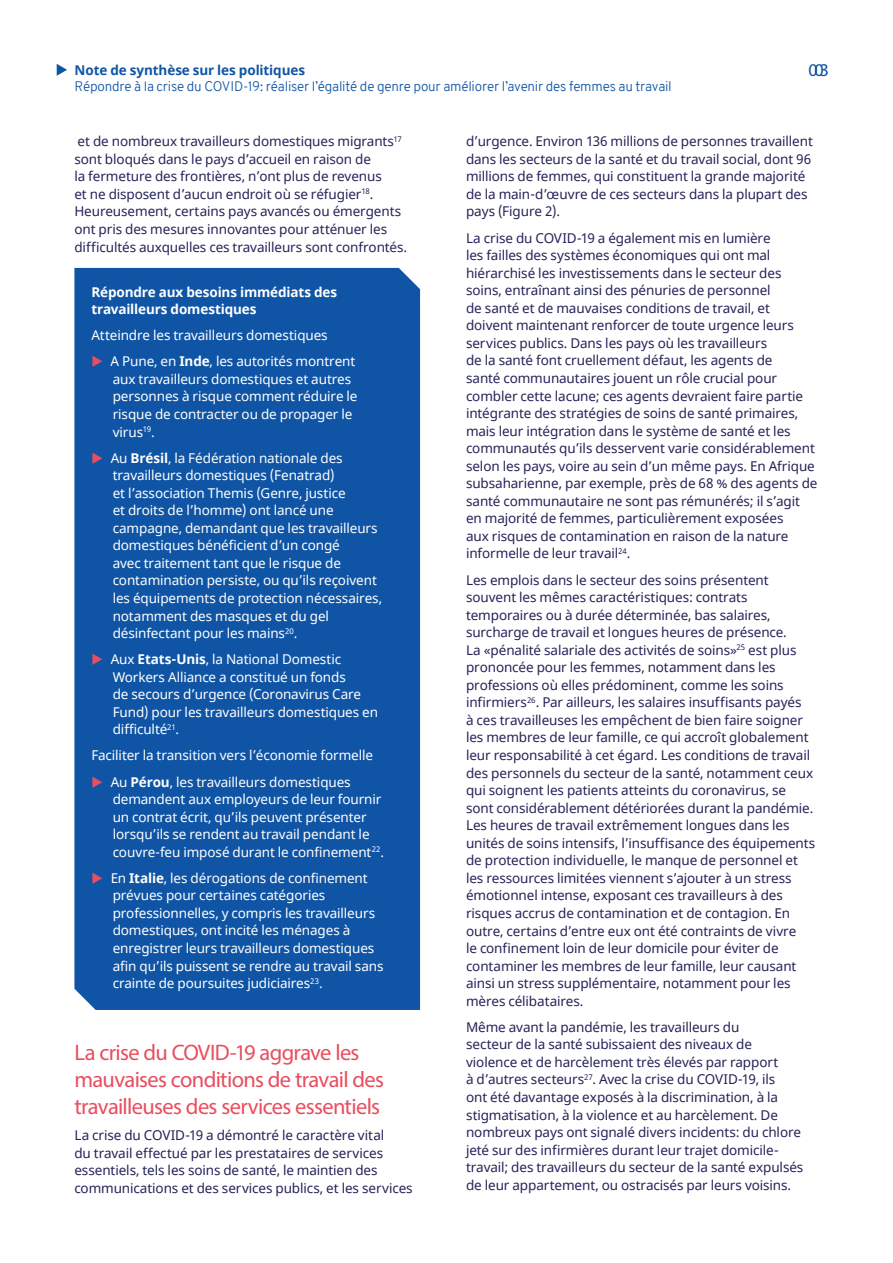
<style>
.page{position:relative;width:893px;height:1263px;background:#fff}
.page>*{position:absolute;margin:0;border:0;box-sizing:border-box;transform-origin:0 0}
.t1{font:22.5px/27px "Myriad Pro";letter-spacing:-.03em;color:#e94e5f}
.t2{font:18px "Myriad Pro";color:#1055a5}
.t3{font:13.5px/17.5px "Noto Sans";letter-spacing:-.01em;color:#242359}
.t4{font:13.5px/17.5px "Noto Sans";letter-spacing:-.005em;color:#fff}
.t5{font:300 13.5px "Overpass";letter-spacing:-.015em;color:#1055a5}
.t6{font:700 13.5px/17.5px "Noto Sans";letter-spacing:-.01em;color:#fff}
.t7{font:700 13.5px "Noto Sans";letter-spacing:-.01em;color:#1055a5}
.s1{font-weight:700}
</style>
<div class="page">
<svg style="left:57px;top:64px;width:10px;height:12px"></svg>
<div style="left:74px;top:268px;width:346px;height:742px;background:#1055a5"></div>
<svg style="left:93px;top:356px;width:9px;height:11px"></svg>
<svg style="left:93px;top:452px;width:9px;height:11px"></svg>
<svg style="left:93px;top:653px;width:9px;height:12px"></svg>
<svg style="left:93px;top:776px;width:9px;height:11px"></svg>
<svg style="left:93px;top:872px;width:9px;height:11px"></svg>
<p class="t7" style="left:75px;top:60px;width:232px">Note de synthèse sur les politiques</p>
<h2 class="t2" style="left:808px;top:59px;width:22px">003</h2>
<p class="t5" style="left:75px;top:77px;width:599px">Répondre à la crise du COVID-19: réaliser l’égalité de genre pour améliorer l’avenir des femmes au travail</p>
<p class="t3" style="left:74px;top:133px;width:334px">et de nombreux travailleurs domestiques migrants<sup>17 </sup>sont bloqués dans le pays d’accueil en raison de<br>la fermeture des frontières, n’ont plus de revenus<br>et ne disposent d’aucun endroit où se réfugier<sup>18</sup>.<br>Heureusement, certains pays avancés ou émergents ont pris des mesures innovantes pour atténuer les difficultés auxquelles ces travailleurs sont confrontés.</p>
<p class="t6" style="left:91px;top:283px;width:247px">Répondre aux besoins immédiats des travailleurs domestiques</p>
<p class="t4" style="left:111px;top:323px;width:246px;line-height:26.1px;text-indent:-19px">Atteindre les travailleurs domestiques<br>A Pune, en <span class="s1">Inde</span>, les autorités montrent</p>
<p class="t4" style="left:113px;top:371px;width:246px">aux travailleurs domestiques et autres personnes à risque comment réduire le risque de contracter ou de propager le virus<sup>19</sup>.</p>
<p class="t4" style="left:111px;top:449px;width:273px">Au <span class="s1">Brésil</span>, la Fédération nationale des travailleurs domestiques (Fenatrad)<br>et l’association Themis (Genre, justice<br>et droits de l’homme) ont lancé une campagne, demandant que les travailleurs domestiques bénéficient d’un congé<br>avec traitement tant que le risque de contamination persiste, ou qu’ils reçoivent les équipements de protection nécessaires, notamment des masques et du gel désinfectant pour les mains<sup>20</sup>.</p>
<p class="t4" style="left:111px;top:651px;width:269px">Aux <span class="s1">Etats-Unis</span>, la National Domestic Workers Alliance a constitué un fonds<br>de secours d’urgence (Coronavirus Care Fund) pour les travailleurs domestiques en difficulté<sup>21</sup>.</p>
<p class="t4" style="left:91px;top:743px;width:283px;line-height:26.1px;text-align:center">Faciliter la transition vers l’économie formelle<br>Au <span class="s1">Pérou</span>, les travailleurs domestiques</p>
<p class="t4" style="left:113px;top:791px;width:273px">demandent aux employeurs de leur fournir un contrat écrit, qu’ils peuvent présenter lorsqu’ils se rendent au travail pendant le couvre-feu imposé durant le confinement<sup>22</sup>.</p>
<p class="t4" style="left:111px;top:869px;width:274px">En <span class="s1">Italie</span>, les dérogations de confinement prévues pour certaines catégories professionnelles, y compris les travailleurs domestiques, ont incité les ménages à enregistrer leurs travailleurs domestiques afin qu’ils puissent se rendre au travail sans crainte de poursuites judiciaires<sup>23</sup>.</p>
<h1 class="t1" style="left:74px;top:1039px;width:311px">La crise du COVID-19 aggrave les mauvaises conditions de travail des travailleuses des services essentiels</h1>
<p class="t3" style="left:74px;top:1127px;width:340px">La crise du COVID-19 a démontré le caractère vital<br>du travail effectué par les prestataires de services essentiels, tels les soins de santé, le maintien des communications et des services publics, et les services</p>
<p class="t3" style="left:466px;top:133px;width:348px">d’urgence. Environ 136 millions de personnes travaillent dans les secteurs de la santé et du travail social, dont 96 millions de femmes, qui constituent la grande majorité de la main-d’œuvre de ces secteurs dans la plupart des pays (Figure 2).</p>
<p class="t3" style="left:466px;top:229px;width:353px">La crise du COVID-19 a également mis en lumière<br>les failles des systèmes économiques qui ont mal hiérarchisé les investissements dans le secteur des soins, entraînant ainsi des pénuries de personnel<br>de santé et de mauvaises conditions de travail, et doivent maintenant renforcer de toute urgence leurs services publics. Dans les pays où les travailleurs<br>de la santé font cruellement défaut, les agents de<br>santé communautaires jouent un rôle crucial pour combler cette lacune; ces agents devraient faire partie intégrante des stratégies de soins de santé primaires, mais leur intégration dans le système de santé et les communautés qu’ils desservent varie considérablement selon les pays, voire au sein d’un même pays. En Afrique subsaharienne, par exemple, près de 68 % des agents de santé communautaire ne sont pas rémunérés; il s’agit en majorité de femmes, particulièrement exposées<br>aux risques de contamination en raison de la nature informelle de leur travail<sup>24</sup>.</p>
<p class="t3" style="left:466px;top:571px;width:351px">Les emplois dans le secteur des soins présentent souvent les mêmes caractéristiques: contrats temporaires ou à durée déterminée, bas salaires, surcharge de travail et longues heures de présence.<br>La «pénalité salariale des activités de soins»<sup>25</sup> est plus prononcée pour les femmes, notamment dans les professions où elles prédominent, comme les soins infirmiers<sup>26</sup>. Par ailleurs, les salaires insuffisants payés<br>à ces travailleuses les empêchent de bien faire soigner les membres de leur famille, ce qui accroît globalement leur responsabilité à cet égard. Les conditions de travail des personnels du secteur de la santé, notamment ceux qui soignent les patients atteints du coronavirus, se sont considérablement détériorées durant la pandémie.<br>Les heures de travail extrêmement longues dans les unités de soins intensifs, l’insuffisance des équipements de protection individuelle, le manque de personnel et les ressources limitées viennent s’ajouter à un stress émotionnel intense, exposant ces travailleurs à des risques accrus de contamination et de contagion. En outre, certains d’entre eux ont été contraints de vivre<br>le confinement loin de leur domicile pour éviter de contaminer les membres de leur famille, leur causant ainsi un stress supplémentaire, notamment pour les mères célibataires.</p>
<p class="t3" style="left:466px;top:1019px;width:339px">Même avant la pandémie, les travailleurs du<br>secteur de la santé subissaient des niveaux de violence et de harcèlement très élevés par rapport<br>à d’autres secteurs<sup>27</sup>. Avec la crise du COVID-19, ils<br>ont été davantage exposés à la discrimination, à la stigmatisation, à la violence et au harcèlement. De nombreux pays ont signalé divers incidents: du chlore jeté sur des infirmières durant leur trajet domicile&shy;travail; des travailleurs du secteur de la santé expulsés de leur appartement, ou ostracisés par leurs voisins.</p>
</div>
